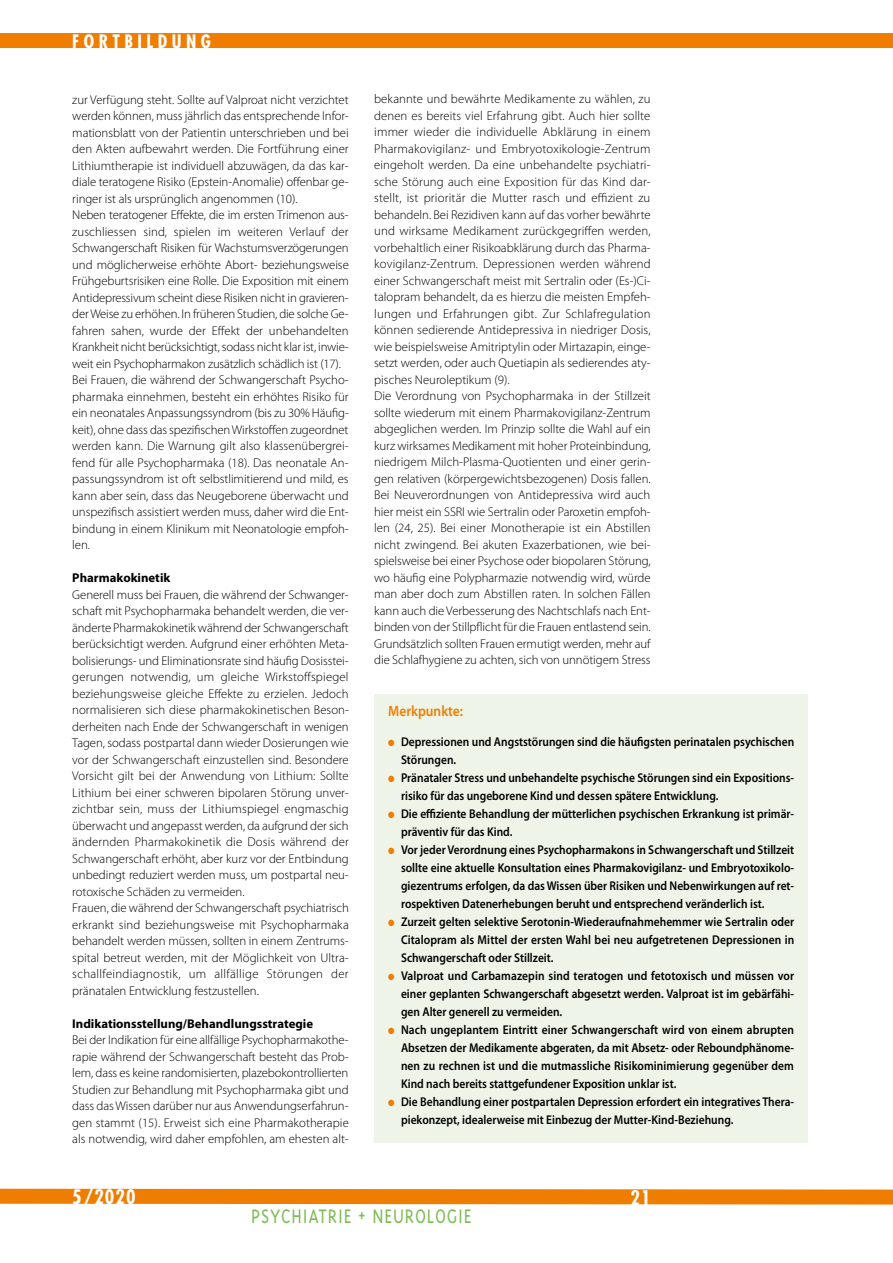
<style>
.page{position:relative;width:893px;height:1263px;background:#fff}
.page>*{position:absolute;margin:0;border:0;box-sizing:border-box;transform-origin:0 0}
.t1{font:300 22.5px "Triplex";letter-spacing:.04em;color:#7ebc56;scale:.88 1}
.t2{font:700 condensed 19.5px "Futura";letter-spacing:.05em;color:#fff}
.t3{font:700 condensed 18px "Futura";letter-spacing:.25em;color:#fff}
.t4{font:600 15px "Myriad Pro";color:#ef7d00;scale:.9 1}
.t5{font:300 12.75px/16.5px "Myriad Pro";letter-spacing:-.005em;color:#000}
.t6{font:600 12.75px/18px "Myriad Pro";color:#000;scale:.9 1}
.t7{font:700 12.75px "Myriad Pro";color:#000}
.s1{color:#ef7d00}
</style>
<div class="page">
<div style="left:0;top:33px;width:893px;height:15px;background:#ef7d00"></div>
<svg style="left:0;top:1188px;width:893px;height:17px;background:#f08c1d"></svg>
<div style="left:374px;top:694px;width:434px;height:449px;background:#eef5e8"></div>
<h3 class="t3" style="left:72px;top:30px;width:140px">FORTBILDUNG</h3>
<p class="t5" style="left:72px;top:91px;width:278px">zur Verfügung steht. Sollte auf Valproat nicht verzichtet werden können, muss jährlich das entsprechende Infor&shy;mationsblatt von der Patientin unterschrieben und bei den Akten aufbewahrt werden. Die Fortführung einer Lithiumtherapie ist individuell abzuwägen, da das kar&shy;diale teratogene Risiko (Epstein-Anomalie) offenbar ge&shy;ringer ist als ursprünglich angenommen (10).<br>Neben teratogener Effekte, die im ersten Trimenon aus&shy;zuschliessen sind, spielen im weiteren Verlauf der Schwangerschaft Risiken für Wachstumsverzögerungen und möglicherweise erhöhte Abort- beziehungsweise Frühgeburtsrisiken eine Rolle. Die Exposition mit einem Antidepressivum scheint diese Risiken nicht in gravieren&shy;der Weise zu erhöhen. In früheren Studien, die solche Ge&shy;fahren sahen, wurde der Effekt der unbehandelten Krankheit nicht berücksichtigt, sodass nicht klar ist, inwie&shy;weit ein Psychopharmakon zusätzlich schädlich ist (17).<br>Bei Frauen, die während der Schwangerschaft Psycho&shy;pharmaka einnehmen, besteht ein erhöhtes Risiko für ein neonatales Anpassungssyndrom (bis zu 30% Häufig&shy;keit), ohne dass das spezifischen Wirkstoffen zugeordnet werden kann. Die Warnung gilt also klassenübergrei&shy;fend für alle Psychopharmaka (18). Das neonatale An&shy;passungssyndrom ist oft selbstlimitierend und mild, es kann aber sein, dass das Neugeborene überwacht und unspezifisch assistiert werden muss, daher wird die Ent&shy;bindung in einem Klinikum mit Neonatologie empfoh&shy;len.</p>
<p class="t7" style="left:72px;top:571px;width:100px">Pharmakokinetik</p>
<p class="t5" style="left:72px;top:586px;width:278px">Generell muss bei Frauen, die während der Schwanger&shy;schaft mit Psychopharmaka behandelt werden, die ver&shy;änderte Pharmakokinetik während der Schwangerschaft berücksichtigt werden. Aufgrund einer erhöhten Meta&shy;bolisierungs- und Eliminationsrate sind häufig Dosisstei&shy;gerungen notwendig, um gleiche Wirkstoffspiegel beziehungsweise gleiche Effekte zu erzielen. Jedoch normalisieren sich diese pharmakokinetischen Beson&shy;derheiten nach Ende der Schwangerschaft in wenigen Tagen, sodass postpartal dann wieder Dosierungen wie vor der Schwangerschaft einzustellen sind. Besondere Vorsicht gilt bei der Anwendung von Lithium: Sollte Lithium bei einer schweren bipolaren Störung unver&shy;zichtbar sein, muss der Lithiumspiegel engmaschig überwacht und angepasst werden, da aufgrund der sich ändernden Pharmakokinetik die Dosis während der Schwangerschaft erhöht, aber kurz vor der Entbindung unbedingt reduziert werden muss, um postpartal neu&shy;rotoxische Schäden zu vermeiden.<br>Frauen, die während der Schwangerschaft psychiatrisch erkrankt sind beziehungsweise mit Psychopharmaka behandelt werden müssen, sollten in einem Zentrums&shy;spital betreut werden, mit der Möglichkeit von Ultra&shy;schallfeindiagnostik, um allfällige Störungen der pränatalen Entwicklung festzustellen.</p>
<p class="t7" style="left:72px;top:1016px;width:242px">Indikationsstellung/Behandlungsstrategie</p>
<p class="t5" style="left:72px;top:1032px;width:278px;text-align:justify">Bei der Indikation für eine allfällige Psychopharmakothe&shy;rapie während der Schwangerschaft besteht das Prob&shy;lem, dass es keine randomisierten, plazebokontrollierten Studien zur Behandlung mit Psychopharmaka gibt und dass das Wissen darüber nur aus Anwendungserfahrun&shy;gen stammt (15). Erweist sich eine Pharmakotherapie als notwendig, wird daher empfohlen, am ehesten alt-</p>
<p class="t5" style="left:374px;top:91px;width:278px">bekannte und bewährte Medikamente zu wählen, zu denen es bereits viel Erfahrung gibt. Auch hier sollte immer wieder die individuelle Abklärung in einem Pharmakovigilanz- und Embryotoxikologie-Zentrum eingeholt werden. Da eine unbehandelte psychiatri&shy;sche Störung auch eine Exposition für das Kind dar&shy;stellt, ist prioritär die Mutter rasch und effizient zu behandeln. Bei Rezidiven kann auf das vorher bewährte und wirksame Medikament zurückgegriffen werden, vorbehaltlich einer Risikoabklärung durch das Pharma&shy;kovigilanz-Zentrum. Depressionen werden während einer Schwangerschaft meist mit Sertralin oder (Es-)Ci&shy;talopram behandelt, da es hierzu die meisten Empfeh&shy;lungen und Erfahrungen gibt. Zur Schlafregulation können sedierende Antidepressiva in niedriger Dosis, wie beispielsweise Amitriptylin oder Mirtazapin, einge&shy;setzt werden, oder auch Quetiapin als sedierendes aty&shy;pisches Neuroleptikum (9).<br>Die Verordnung von Psychopharmaka in der Stillzeit sollte wiederum mit einem Pharmakovigilanz-Zentrum abgeglichen werden. Im Prinzip sollte die Wahl auf ein kurz wirksames Medikament mit hoher Proteinbindung, niedrigem Milch-Plasma-Quotienten und einer gerin&shy;gen relativen (körpergewichtsbezogenen) Dosis fallen.<br>Bei Neuverordnungen von Antidepressiva wird auch hier meist ein SSRI wie Sertralin oder Paroxetin empfoh&shy;len (24, 25). Bei einer Monotherapie ist ein Abstillen nicht zwingend. Bei akuten Exazerbationen, wie bei&shy;spielsweise bei einer Psychose oder biopolaren Störung, wo häufig eine Polypharmazie notwendig wird, würde man aber doch zum Abstillen raten. In solchen Fällen kann auch die Verbesserung des Nachtschlafs nach Ent&shy;binden von der Stillpflicht für die Frauen entlastend sein.<br>Grundsätzlich sollten Frauen ermutigt werden, mehr auf die Schlafhygiene zu achten, sich von unnötigem Stress</p>
<p class="t4" style="left:388px;top:702px;width:85px">Merkpunkte:</p>
<p class="t6" style="left:401px;top:733px;width:438px;text-indent:-13px"><span class="s1">●</span> Depressionen und Angststörungen sind die häufigsten perinatalen psychischen<br>Störungen.</p>
<p class="t6" style="left:401px;top:769px;width:438px;text-indent:-13px"><span class="s1">●</span> Pränataler Stress und unbehandelte psychische Störungen sind ein Expositions&shy;risiko für das ungeborene Kind und dessen spätere Entwicklung.</p>
<p class="t6" style="left:401px;top:805px;width:438px;text-indent:-13px"><span class="s1">●</span> Die effiziente Behandlung der mütterlichen psychischen Erkrankung ist primär&shy;präventiv für das Kind.</p>
<p class="t6" style="left:401px;top:841px;width:438px;text-align:justify;text-indent:-13px"><span class="s1">●</span> Vor jeder Verordnung eines Psychopharmakons in Schwangerschaft und Stillzeit sollte eine aktuelle Konsultation eines Pharmakovigilanz- und Embryotoxikolo&shy;giezentrums erfolgen, da das Wissen über Risiken und Nebenwirkungen auf ret&shy;rospektiven Datenerhebungen beruht und entsprechend veränderlich ist.</p>
<p class="t6" style="left:401px;top:913px;width:439px;text-align:justify;text-indent:-13px"><span class="s1">●</span> Zurzeit gelten selektive Serotonin-Wiederaufnahmehemmer wie Sertralin oder Citalopram als Mittel der ersten Wahl bei neu aufgetretenen Depressionen in Schwangerschaft oder Stillzeit.</p>
<p class="t6" style="left:401px;top:967px;width:438px;text-align:justify;text-indent:-13px"><span class="s1">●</span> Valproat und Carbamazepin sind teratogen und fetotoxisch und müssen vor einer geplanten Schwangerschaft abgesetzt werden. Valproat ist im gebärfähi&shy;gen Alter generell zu vermeiden.</p>
<p class="t6" style="left:401px;top:1021px;width:438px;text-align:justify;text-indent:-13px"><span class="s1">●</span> Nach ungeplantem Eintritt einer Schwangerschaft wird von einem abrupten Absetzen der Medikamente abgeraten, da mit Absetz- oder Reboundphänome&shy;nen zu rechnen ist und die mutmassliche Risikominimierung gegenüber dem Kind nach bereits stattgefundener Exposition unklar ist.</p>
<p class="t6" style="left:401px;top:1093px;width:438px;text-indent:-13px"><span class="s1">●</span> Die Behandlung einer postpartalen Depression erfordert ein integratives Thera&shy;piekonzept, idealerweise mit Einbezug der Mutter-Kind-Beziehung.</p>
<h2 class="t2" style="left:72px;top:1184px;width:65px">5/2020</h2>
<h2 class="t2" style="left:630px;top:1185px;width:22px">21</h2>
<h1 class="t1" style="left:251px;top:1203px;width:252px">PSYCHIATRIE + NEUROLOGIE</h1>
</div>
